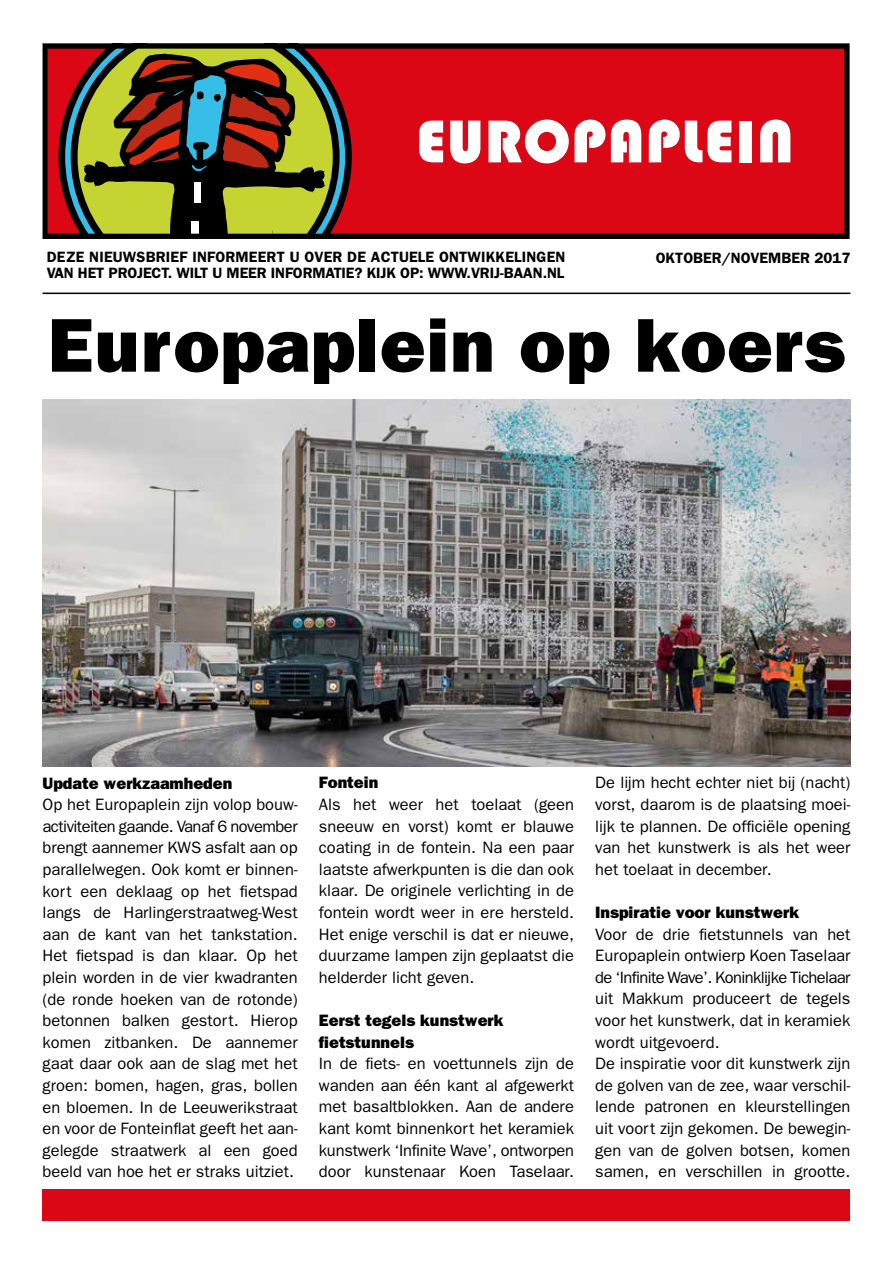
<style>
.page{position:relative;width:893px;height:1263px;background:#fff}
.page>*{position:absolute;margin:0;border:0;box-sizing:border-box;transform-origin:0 0}
.t1{font:800 76.5px "Franklin Gothic";letter-spacing:.01em;color:#000}
.t2{font:62.7px "Bauhaus 93";letter-spacing:.015em;color:#fff}
.t3{font:16.5px/21.6px "Franklin Gothic";color:#000;text-align:justify}
.t4{font:800 16.5px/21.6px "Franklin Gothic";color:#000}
.t5{font:600 15px/16.5px "Franklin Gothic";color:#000}
</style>
<div class="page">
<hr style="left:43px;top:293px;width:807px;height:1px;background:#000">
<svg style="left:43px;top:43px;width:807px;height:196px;background:#a7241a"></svg>
<div style="left:43px;top:1188px;width:807px;height:32px;background:#dc0714"></div>
<img style="left:43px;top:400px;width:807px;height:367px">
<h2 class="t2" style="left:416px;top:106px;width:379px">EUROPAPLEIN</h2>
<p class="t5" style="left:47px;top:248px;width:520px">DEZE NIEUWSBRIEF INFORMEERT U OVER DE ACTUELE ONTWIKKELINGEN<br>VAN HET PROJECT. WILT U MEER INFORMATIE? KIJK OP: WWW.VRIJ-BAAN.NL</p>
<p class="t5" style="left:656px;top:249px;width:196px">OKTOBER/NOVEMBER 2017</p>
<h1 class="t1" style="left:48px;top:300px;width:798px">Europaplein op koers</h1>
<p class="t4" style="left:43px;top:772px;width:191px">Update werkzaamheden</p>
<p class="t3" style="left:43px;top:793px;width:257px">Op het Europaplein zijn volop bouw&shy;activiteiten gaande. Vanaf 6 november brengt aannemer KWS asfalt aan op parallelwegen. Ook komt er binnen&shy;kort een deklaag op het fietspad langs de Harlingerstraatweg-West aan de kant van het tankstation.<br>Het fietspad is dan klaar. Op het plein worden in de vier kwadranten (de ronde hoeken van de rotonde) betonnen balken gestort. Hierop komen zitbanken. De aannemer gaat daar ook aan de slag met het groen: bomen, hagen, gras, bollen en bloemen. In de Leeuwerikstraat en voor de Fonteinflat geeft het aan&shy;gelegde straatwerk al een goed beeld van hoe het er straks uitziet.</p>
<p class="t4" style="left:319px;top:772px;width:61px">Fontein</p>
<p class="t3" style="left:319px;top:793px;width:257px">Als het weer het toelaat (geen sneeuw en vorst) komt er blauwe coating in de fontein. Na een paar laatste afwerkpunten is die dan ook klaar. De originele verlichting in de fontein wordt weer in ere hersteld.<br>Het enige verschil is dat er nieuwe, duurzame lampen zijn geplaatst die helderder licht geven.</p>
<p class="t4" style="left:319px;top:1009px;width:186px">Eerst tegels kunstwerk fietstunnels</p>
<p class="t3" style="left:319px;top:1052px;width:257px">In de fiets- en voettunnels zijn de wanden aan één kant al afgewerkt met basaltblokken. Aan de andere kant komt binnenkort het keramiek kunstwerk ‘Infinite Wave’, ontworpen door kunstenaar Koen Taselaar.</p>
<p class="t3" style="left:595px;top:772px;width:257px">De lijm hecht echter niet bij (nacht) vorst, daarom is de plaatsing moei&shy;lijk te plannen. De officiële opening van het kunstwerk is als het weer het toelaat in december.</p>
<p class="t4" style="left:595px;top:901px;width:205px">Inspiratie voor kunstwerk</p>
<p class="t3" style="left:595px;top:923px;width:257px;text-align:left">Voor de drie fietstunnels van het Europaplein ontwierp Koen Taselaar de ‘Infinite Wave’. Koninklijke Tichelaar uit Makkum produceert de tegels voor het kunstwerk, dat in keramiek wordt uitgevoerd.<br>De inspiratie voor dit kunstwerk zijn de golven van de zee, waar verschil&shy;lende patronen en kleurstellingen uit voort zijn gekomen. De bewegin&shy;gen van de golven botsen, komen samen, en verschillen in grootte.</p>
</div>
